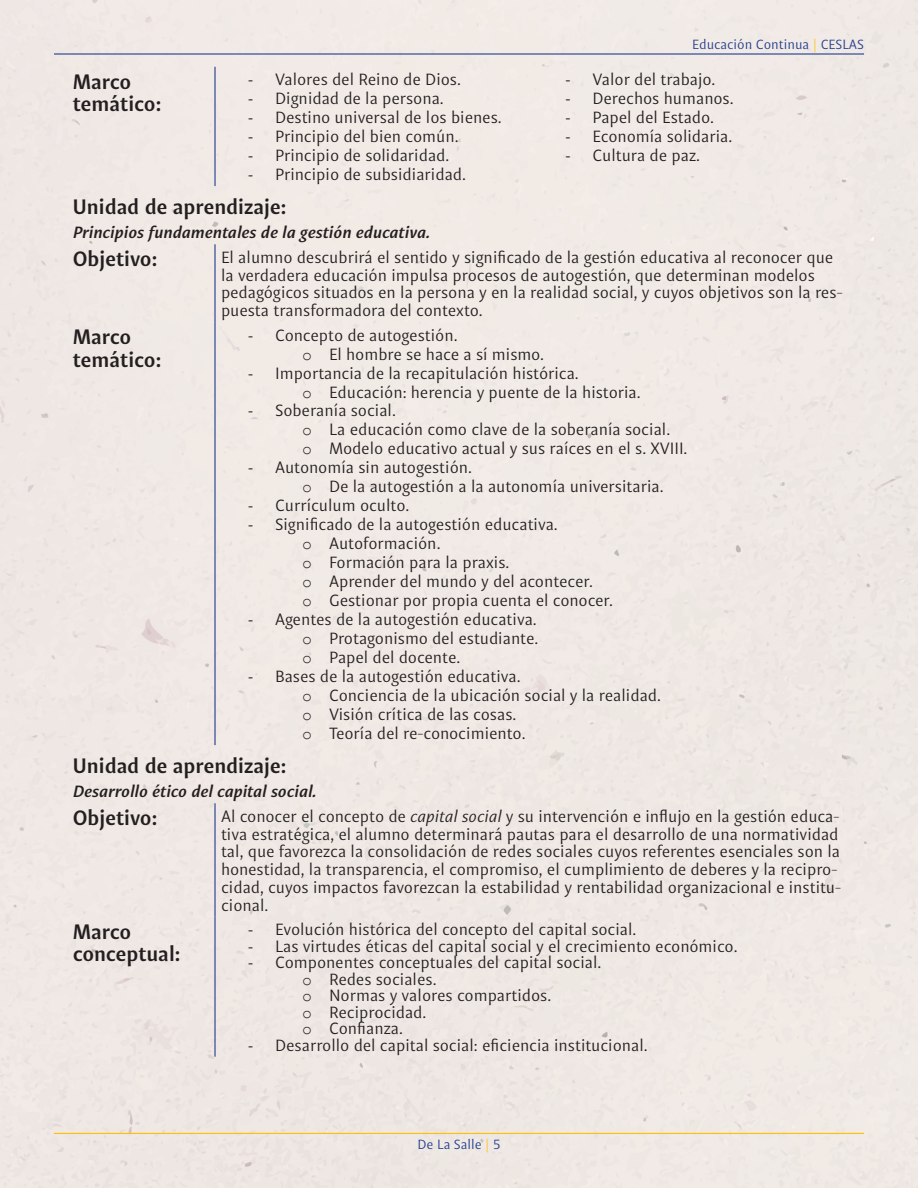
<style>
.page{position:relative;width:918px;height:1188px;background:#fff}
.page>*{position:absolute;margin:0;border:0;box-sizing:border-box;transform-origin:0 0}
.t1{font:700 21px "Indivisa Text Sans";color:#231f20}
.t2{font:16.5px/17.9px "Indivisa Text Sans";letter-spacing:-.005em;color:#231f20}
.t3{font:italic 700 16.5px "Indivisa Text Sans";color:#231f20}
.t4{font:13.5px "Indivisa Text Sans";color:#253f8e}
.s1{font-family:"Calibri"}
.s2{color:#ffc000}
.s3{font-family:"Courier New"}
.s4{font-style:italic}
</style>
<div class="page">
<hr style="left:54px;top:1133px;width:810px;height:1px;background:#ffc000">
<hr style="left:54px;top:53px;width:810px;height:2px;background:#253f8e">
<hr style="left:214px;top:67px;width:2px;height:119px;background:#253f8e">
<hr style="left:214px;top:244px;width:2px;height:78px;background:#253f8e">
<hr style="left:214px;top:322px;width:2px;height:423px;background:#253f8e">
<hr style="left:214px;top:803px;width:2px;height:114px;background:#253f8e">
<hr style="left:214px;top:917px;width:2px;height:140px;background:#253f8e">
<p class="t1" style="left:73px;top:64px;width:60px">Marco</p>
<p class="t1" style="left:73px;top:86px;width:90px">temático:</p>
<p class="t2" style="left:248px;top:70px;width:215px"><span class="s1">-</span> Valores del Reino de Dios.</p>
<p class="t2" style="left:248px;top:89px;width:197px"><span class="s1">-</span> Dignidad de la persona.</p>
<p class="t2" style="left:248px;top:107px;width:255px"><span class="s1">-</span> Destino universal de los bienes.</p>
<p class="t2" style="left:248px;top:126px;width:212px"><span class="s1">-</span> Principio del bien común.</p>
<p class="t2" style="left:248px;top:145px;width:203px"><span class="s1">-</span> Principio de solidaridad.</p>
<p class="t2" style="left:248px;top:164px;width:219px"><span class="s1">-</span> Principio de subsidiaridad.</p>
<p class="t4" style="left:692px;top:34px;width:173px">Educación Continua <span class="s2">|</span> CESLAS</p>
<p class="t2" style="left:565px;top:70px;width:151px"><span class="s1">-</span> Valor del trabajo.</p>
<p class="t2" style="left:565px;top:89px;width:170px"><span class="s1">-</span> Derechos humanos.</p>
<p class="t2" style="left:565px;top:107px;width:150px"><span class="s1">-</span> Papel del Estado.</p>
<p class="t2" style="left:565px;top:126px;width:168px"><span class="s1">-</span> Economía solidaria.</p>
<p class="t2" style="left:565px;top:145px;width:136px"><span class="s1">-</span> Cultura de paz.</p>
<p class="t1" style="left:73px;top:189px;width:215px">Unidad de aprendizaje:</p>
<p class="t3" style="left:73px;top:219px;width:359px">Principios fundamentales de la gestión educativa.</p>
<p class="t1" style="left:73px;top:241px;width:86px">Objetivo:</p>
<p class="t2" style="left:221px;top:247px;width:623px">El alumno descubrirá el sentido y significado de la gestión educativa al reconocer que la verdadera educación impulsa procesos de autogestión, que determinan modelos pedagógicos situados en la persona y en la realidad social, y cuyos objetivos son la res&shy;puesta transformadora del contexto.</p>
<p class="t1" style="left:73px;top:319px;width:60px">Marco</p>
<p class="t1" style="left:73px;top:342px;width:90px">temático:</p>
<p class="t2" style="left:248px;top:325px;width:211px"><span class="s1">-</span> Concepto de autogestión.</p>
<p class="t2" style="left:302px;top:344px;width:244px"><span class="s3">o</span> El hombre se hace a sí mismo.</p>
<p class="t2" style="left:248px;top:363px;width:332px"><span class="s1">-</span> Importancia de la recapitulación histórica.</p>
<p class="t2" style="left:302px;top:382px;width:340px"><span class="s3">o</span> Educación: herencia y puente de la historia.</p>
<p class="t2" style="left:248px;top:401px;width:149px"><span class="s1">-</span> Soberanía social.</p>
<p class="t2" style="left:302px;top:420px;width:370px"><span class="s3">o</span> La educación como clave de la soberanía social.</p>
<p class="t2" style="left:302px;top:439px;width:387px"><span class="s3">o</span> Modelo educativo actual y sus raíces en el s. XVIII.</p>
<p class="t2" style="left:248px;top:458px;width:226px"><span class="s1">-</span> Autonomía sin autogestión.</p>
<p class="t2" style="left:302px;top:477px;width:363px"><span class="s3">o</span> De la autogestión a la autonomía universitaria.</p>
<p class="t2" style="left:248px;top:496px;width:163px"><span class="s1">-</span> Currículum oculto.</p>
<p class="t2" style="left:248px;top:515px;width:311px"><span class="s1">-</span> Significado de la autogestión educativa.</p>
<p class="t2" style="left:302px;top:534px;width:140px"><span class="s3">o</span> Autoformación.</p>
<p class="t2" style="left:302px;top:553px;width:209px"><span class="s3">o</span> Formación para la praxis.</p>
<p class="t2" style="left:302px;top:572px;width:292px"><span class="s3">o</span> Aprender del mundo y del acontecer.</p>
<p class="t2" style="left:302px;top:591px;width:313px"><span class="s3">o</span> Gestionar por propia cuenta el conocer.</p>
<p class="t2" style="left:248px;top:610px;width:290px"><span class="s1">-</span> Agentes de la autogestión educativa.</p>
<p class="t2" style="left:302px;top:629px;width:238px"><span class="s3">o</span> Protagonismo del estudiante.</p>
<p class="t2" style="left:302px;top:648px;width:160px"><span class="s3">o</span> Papel del docente.</p>
<p class="t2" style="left:248px;top:666px;width:274px"><span class="s1">-</span> Bases de la autogestión educativa.</p>
<p class="t2" style="left:302px;top:685px;width:360px"><span class="s3">o</span> Conciencia de la ubicación social y la realidad.</p>
<p class="t2" style="left:302px;top:704px;width:216px"><span class="s3">o</span> Visión crítica de las cosas.</p>
<p class="t2" style="left:302px;top:723px;width:225px"><span class="s3">o</span> Teoría del re-conocimiento.</p>
<p class="t1" style="left:73px;top:748px;width:215px">Unidad de aprendizaje:</p>
<p class="t3" style="left:73px;top:778px;width:246px">Desarrollo ético del capital social.</p>
<p class="t1" style="left:73px;top:800px;width:86px">Objetivo:</p>
<p class="t2" style="left:221px;top:806px;width:622px">Al conocer el concepto de <span class="s4">capital social</span> y su intervención e influjo en la gestión educa&shy;tiva estratégica, el alumno determinará pautas para el desarrollo de una normatividad tal, que favorezca la consolidación de redes sociales cuyos referentes esenciales son la honestidad, la transparencia, el compromiso, el cumplimiento de deberes y la recipro&shy;cidad, cuyos impactos favorezcan la estabilidad y rentabilidad organizacional e institu&shy;cional.</p>
<p class="t1" style="left:73px;top:914px;width:60px">Marco</p>
<p class="t1" style="left:73px;top:936px;width:109px">conceptual:</p>
<p class="t2" style="left:248px;top:920px;width:390px"><span class="s1">-</span> Evolución histórica del concepto del capital social.</p>
<p class="t2" style="left:248px;top:936px;width:491px"><span class="s1">-</span> Las virtudes éticas del capital social y el crecimiento económico.</p>
<p class="t2" style="left:248px;top:953px;width:355px"><span class="s1">-</span> Componentes conceptuales del capital social.</p>
<p class="t2" style="left:302px;top:969px;width:136px"><span class="s3">o</span> Redes sociales.</p>
<p class="t2" style="left:302px;top:986px;width:251px"><span class="s3">o</span> Normas y valores compartidos.</p>
<p class="t2" style="left:302px;top:1002px;width:126px"><span class="s3">o</span> Reciprocidad.</p>
<p class="t2" style="left:302px;top:1019px;width:102px"><span class="s3">o</span> Confianza.</p>
<p class="t2" style="left:248px;top:1035px;width:401px"><span class="s1">-</span> Desarrollo del capital social: eficiencia institucional.</p>
<p class="t4" style="left:418px;top:1134px;width:84px">De La Salle <span class="s2">|</span> 5</p>
</div>
